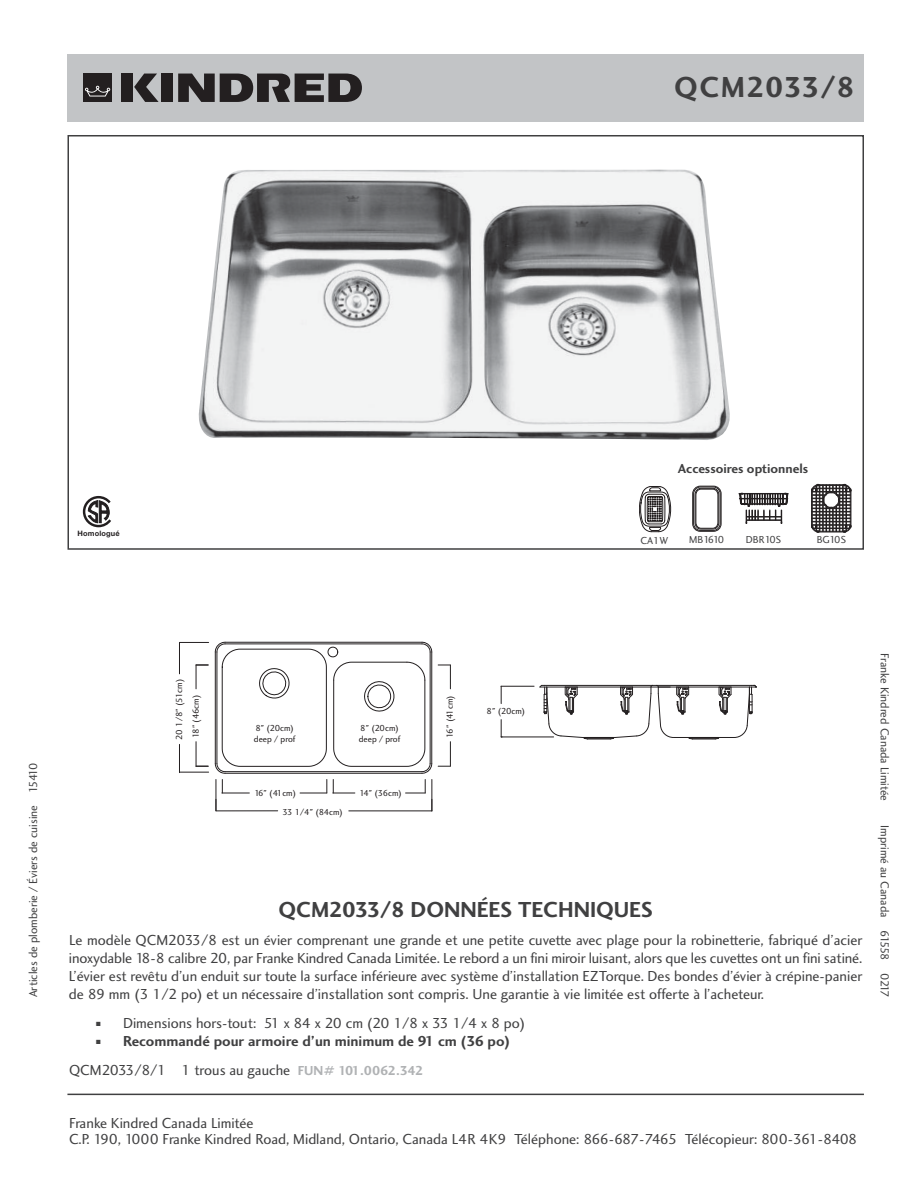
<style>
.page{position:relative;width:918px;height:1188px;background:#fff}
.page>*{position:absolute;margin:0;border:0;box-sizing:border-box;transform-origin:0 0}
.t1{font:30px "Charlotte Sans Bold Plain";letter-spacing:.035em;color:#404041}
.t2{font:22.5px "Charlotte Sans Bold Plain";color:#404041}
.t3{font:15px/18px "Charlotte Sans Book Plain";color:#404041;text-align:justify}
.t4{font:15px "Charlotte Sans Bold Plain";color:#404041}
.t5{font:13.5px "Charlotte Sans Bold Plain";color:#404041}
.t6{font:12px "Charlotte Sans Book Plain";color:#404041}
.t7{font:10.5px "Charlotte Sans Book Plain";color:#404041}
.t8{font:9.15px/16.5px "Charlotte Sans Book Plain";letter-spacing:-.03em;color:#231f20}
.t9{font:9px/10.8px "Charlotte Sans Book Plain";color:#231f20}
.t10{font:700 7.35px "Helvetica Neue";letter-spacing:.02em;color:#231f20}
.s1{font-family:"Charlotte Sans Bold Plain";font-size:13.5px;color:#b0b2b4}
</style>
<div class="page">
<div style="left:68px;top:54px;width:796px;height:68px;background:#c2c4c6"></div>
<hr style="left:501px;top:686px;width:33px;height:1px;background:#231f20">
<hr style="left:501px;top:736px;width:53px;height:1px;background:#231f20">
<svg style="left:501px;top:686px;width:1px;height:18px"></svg>
<svg style="left:501px;top:720px;width:1px;height:17px"></svg>
<svg style="left:179px;top:641px;width:272px;height:170px"></svg>
<svg style="left:539px;top:684px;width:218px;height:56px"></svg>
<img style="left:198px;top:169px;width:532px;height:271px">
<div style="left:68px;top:135px;width:796px;height:415px;border:2px solid #404041"></div>
<hr style="left:67px;top:1094px;width:797px;height:1px;background:#404041">
<svg style="left:82px;top:495px;width:32px;height:55px"></svg>
<svg style="left:134px;top:74px;width:25px;height:28px"></svg>
<div style="left:161px;top:74px;width:12px;height:28px;background:#231f20"></div>
<svg style="left:178px;top:74px;width:184px;height:28px"></svg>
<div style="left:84px;top:74px;width:28px;height:28px;background:#231f20"></div>
<div style="left:121px;top:74px;width:12px;height:28px;background:#231f20"></div>
<svg style="left:85px;top:86px;width:25px;height:11px"></svg>
<svg style="left:739px;top:493px;width:49px;height:31px"></svg>
<svg style="left:811px;top:484px;width:40px;height:48px"></svg>
<div style="left:693px;top:486px;width:28px;height:46px;border:1px solid #231f20;border-radius:8px"></div>
<div style="left:693px;top:487px;width:27px;height:44px;border:1px solid #231f20;border-radius:7px"></div>
<div style="left:695px;top:488px;width:24px;height:41px;border:1px solid #231f20;border-radius:6px"></div>
<div style="left:696px;top:489px;width:22px;height:39px;border:1px solid #231f20;border-radius:6px"></div>
<svg style="left:639px;top:486px;width:32px;height:46px"></svg>
<h1 class="t1" style="left:674px;top:69px;width:182px">QCM2033/8</h1>
<p class="t10" style="left:78px;top:530px;width:44px">Homologué</p>
<p class="t5" style="left:678px;top:460px;width:132px">Accessoires optionnels</p>
<p class="t7" style="left:640px;top:537px;width:30px">CA1W</p>
<p class="t7" style="left:689px;top:536px;width:37px">MB1610</p>
<p class="t7" style="left:746px;top:536px;width:37px">DBR10S</p>
<p class="t7" style="left:817px;top:536px;width:31px">BG10S</p>
<p class="t6" style="left:28px;top:997px;width:236px;rotate:-90deg">Articles de plomberie / Éviers de cuisine 15410</p>
<p class="t8" style="left:172px;top:740px;width:62px;rotate:-90deg">20 1/8" (51cm)<br>18" (46cm)</p>
<p class="t9" style="left:254px;top:724px;width:43px">8" (20cm) deep / prof</p>
<p class="t9" style="left:359px;top:724px;width:43px">8" (20cm) deep / prof</p>
<p class="t9" style="left:254px;top:788px;width:43px">16" (41cm)</p>
<p class="t9" style="left:360px;top:788px;width:44px">14" (36cm)</p>
<p class="t9" style="left:283px;top:807px;width:62px">33 1/4" (84cm)</p>
<p class="t8" style="left:443px;top:738px;width:44px;rotate:-90deg">16" (41cm)</p>
<p class="t9" style="left:487px;top:706px;width:40px">8" (20cm)</p>
<h2 class="t2" style="left:278px;top:896px;width:376px">QCM2033/8 DONNÉES TECHNIQUES</h2>
<p class="t3" style="left:69px;top:933px;width:795px">Le modèle QCM2033/8 est un évier comprenant une grande et une petite cuvette avec plage pour la robinetterie, fabriqué d’acier inoxydable 18-8 calibre 20, par Franke Kindred Canada Limitée. Le rebord a un fini miroir luisant, alors que les cuvettes ont un fini satiné.<br>L’évier est revêtu d’un enduit sur toute la surface inférieure avec système d’installation EZTorque. Des bondes d’évier à crépine-panier de 89 mm (3 1/2 po) et un nécessaire d’installation sont compris. Une garantie à vie limitée est offerte à l’acheteur.</p>
<p class="t3" style="left:96px;top:1016px;width:431px">■ Dimensions hors-tout: 51 x 84 x 20 cm (20 1/8 x 33 1/4 x 8 po)</p>
<p class="t4" style="left:96px;top:1032px;width:416px">■ Recommandé pour armoire d’un minimum de 91 cm (36 po)</p>
<p class="t3" style="left:69px;top:1062px;width:356px">QCM2033/8/1 1 trous au gauche <span class="s1">FUN# 101.0062.342</span></p>
<p class="t3" style="left:69px;top:1116px;width:790px;line-height:16.5px">Franke Kindred Canada Limitée<br>C.P. 190, 1000 Franke Kindred Road, Midland, Ontario, Canada L4R 4K9 Téléphone: 866-687-7465 Télécopieur: 800-361-8408</p>
<p class="t6" style="left:890px;top:653px;width:149px;rotate:90deg">Franke Kindred Canada Limitée</p>
<p class="t6" style="left:890px;top:825px;width:174px;rotate:90deg">Imprimé au Canada 61558 0217</p>
</div>
